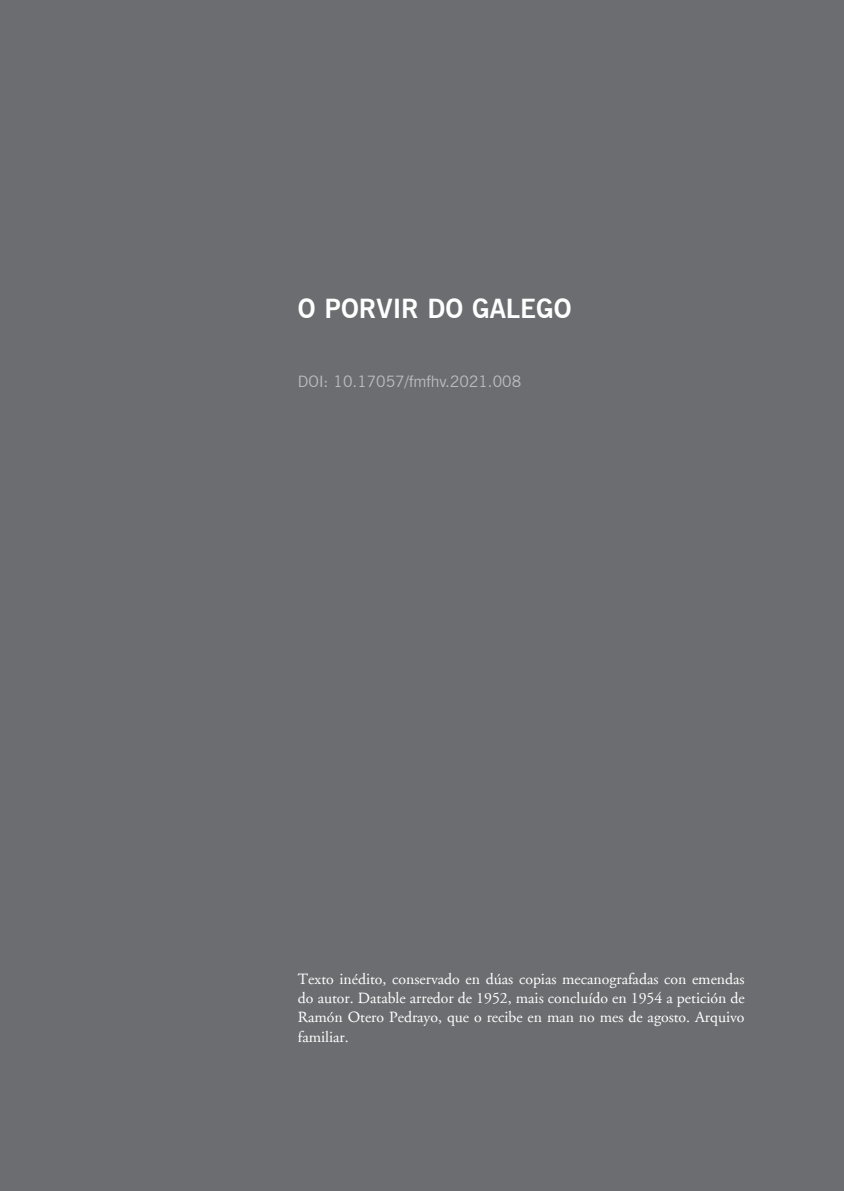
<style>
.page{position:relative;width:844px;height:1191px;background:#fff}
.page>*{position:absolute;margin:0;border:0;box-sizing:border-box;transform-origin:0 0}
.t1{font:700 26.25px "News Gothic BT";color:#fff}
.t2{font:15.75px/19.2px "Adobe Garamond";color:#fff;text-align:justify}
.t3{font:15.75px "News Gothic BT";color:#bcbdc0}
</style>
<div class="page">
<div style="left:0;top:0;width:843px;height:1191px;background:#6c6d70"></div>
<h1 class="t1" style="left:298px;top:292px;width:275px">O PORVIR DO GALEGO</h1>
<p class="t3" style="left:298px;top:372px;width:225px">DOI: 10.17057/fmfhv.2021.008</p>
<p class="t2" style="left:298px;top:969px;width:448px">Texto inédito, conservado en dúas copias mecanografadas con emendas do autor. Datable arredor de 1952, mais concluído en 1954 a petición de Ramón Otero Pedrayo, que o recibe en man no mes de agosto. Arquivo familiar.</p>
</div>
